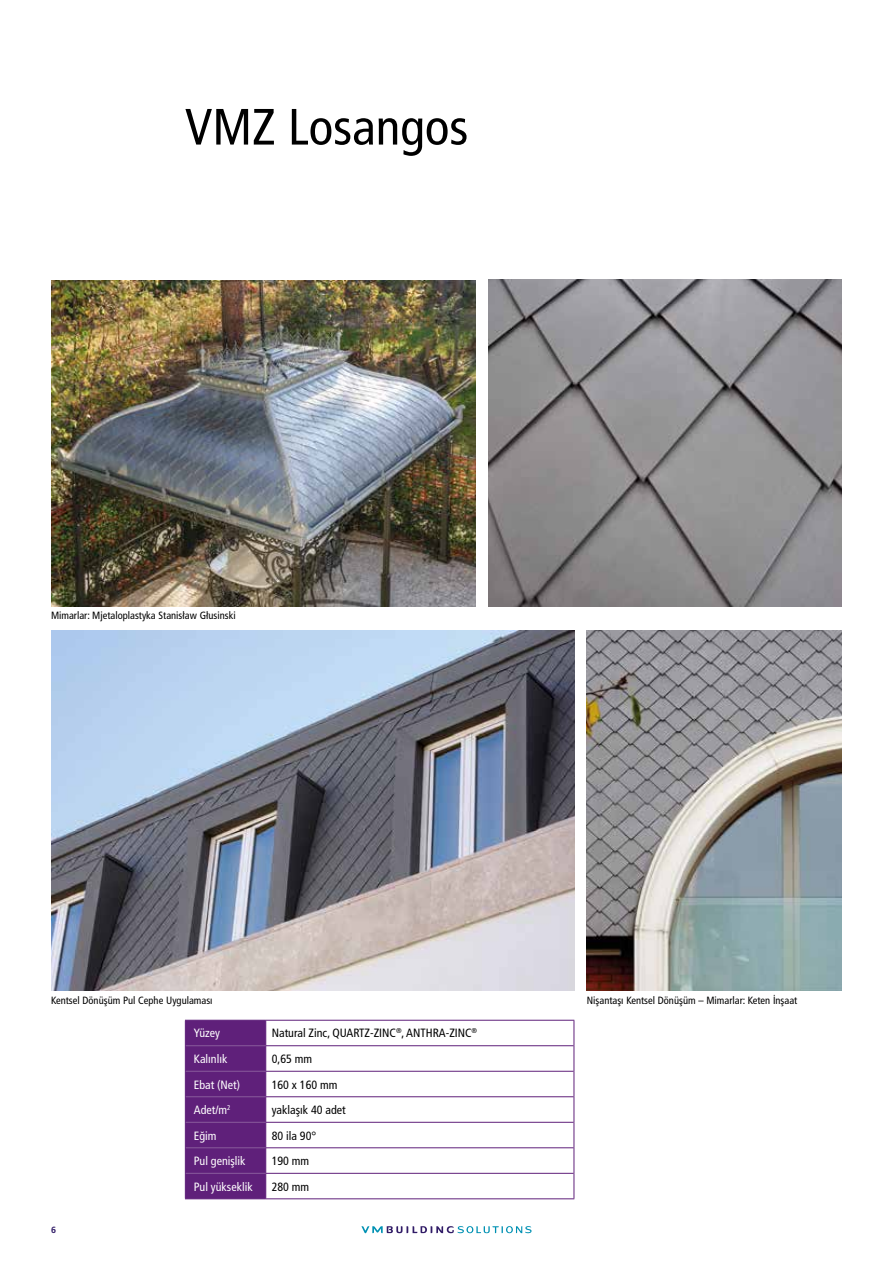
<style>
.page{position:relative;width:893px;height:1263px;background:#fff}
.page>*{position:absolute;margin:0;border:0;box-sizing:border-box;transform-origin:0 0}
.t1{font:condensed 51px "Frutiger LT Pro";color:#000}
.t2{font:condensed 12px "Frutiger LT Pro";color:#000}
.t3{font:condensed 12px "Frutiger LT Pro";color:#fff}
.t4{font:condensed 10.5px "Frutiger LT Pro";color:#000}
.t5{font:700 9px "Frutiger LT Pro";color:#311c67}
</style>
<div class="page">
<svg style="left:361px;top:1226px;width:171px;height:7px"></svg>
<img style="left:51px;top:280px;width:425px;height:327px">
<img style="left:488px;top:280px;width:353px;height:327px">
<img style="left:51px;top:630px;width:523px;height:360px">
<img style="left:587px;top:630px;width:255px;height:360px">
<hr style="left:266px;top:1045px;width:308px;height:1px;background:#5f207a">
<hr style="left:266px;top:1071px;width:308px;height:1px;background:#5f207a">
<hr style="left:266px;top:1096px;width:308px;height:1px;background:#5f207a">
<hr style="left:266px;top:1122px;width:308px;height:1px;background:#5f207a">
<hr style="left:266px;top:1147px;width:308px;height:1px;background:#5f207a">
<hr style="left:266px;top:1173px;width:308px;height:1px;background:#5f207a">
<hr style="left:266px;top:1020px;width:308px;height:1px;background:#5f207a">
<svg style="left:185px;top:1020px;width:81px;height:178px;background:#60227b"></svg>
<svg style="left:574px;top:1020px;width:1px;height:178px"></svg>
<hr style="left:185px;top:1198px;width:81px;height:1px;background:#5f207a">
<hr style="left:266px;top:1198px;width:308px;height:1px;background:#5f207a">
<h1 class="t1" style="left:185px;top:97px;width:285px">VMZ Losangos</h1>
<p class="t4" style="left:51px;top:609px;width:186px">Mimarlar: Mjetaloplastyka Stanisław Głusinski</p>
<p class="t4" style="left:51px;top:994px;width:163px">Kentsel Dönüşüm Pul Cephe Uygulaması</p>
<p class="t4" style="left:587px;top:994px;width:212px">Nişantaşı Kentsel Dönüşüm – Mimarlar: Keten İnşaat</p>
<p class="t5" style="left:51px;top:1224px;width:7px">6</p>
<p class="t3" style="left:194px;top:1026px;width:28px">Yüzey</p>
<p class="t2" style="left:272px;top:1026px;width:207px">Natural Zinc, QUARTZ-ZINC<sup>®</sup>, ANTHRA-ZINC<sup>®</sup></p>
<p class="t3" style="left:194px;top:1052px;width:35px">Kalınlık</p>
<p class="t2" style="left:272px;top:1052px;width:42px">0,65 mm</p>
<p class="t3" style="left:194px;top:1077px;width:48px">Ebat (Net)</p>
<p class="t2" style="left:272px;top:1077px;width:67px">160 x 160 mm</p>
<p class="t3" style="left:194px;top:1103px;width:38px">Adet/m<sup>2</sup></p>
<p class="t2" style="left:272px;top:1103px;width:75px">yaklaşık 40 adet</p>
<p class="t3" style="left:194px;top:1128px;width:24px">Eğim</p>
<p class="t2" style="left:272px;top:1128px;width:46px">80 ila 90°</p>
<p class="t3" style="left:194px;top:1154px;width:53px">Pul genişlik</p>
<p class="t2" style="left:272px;top:1154px;width:39px">190 mm</p>
<p class="t3" style="left:194px;top:1179px;width:60px">Pul yükseklik</p>
<p class="t2" style="left:272px;top:1179px;width:39px">280 mm</p>
</div>
